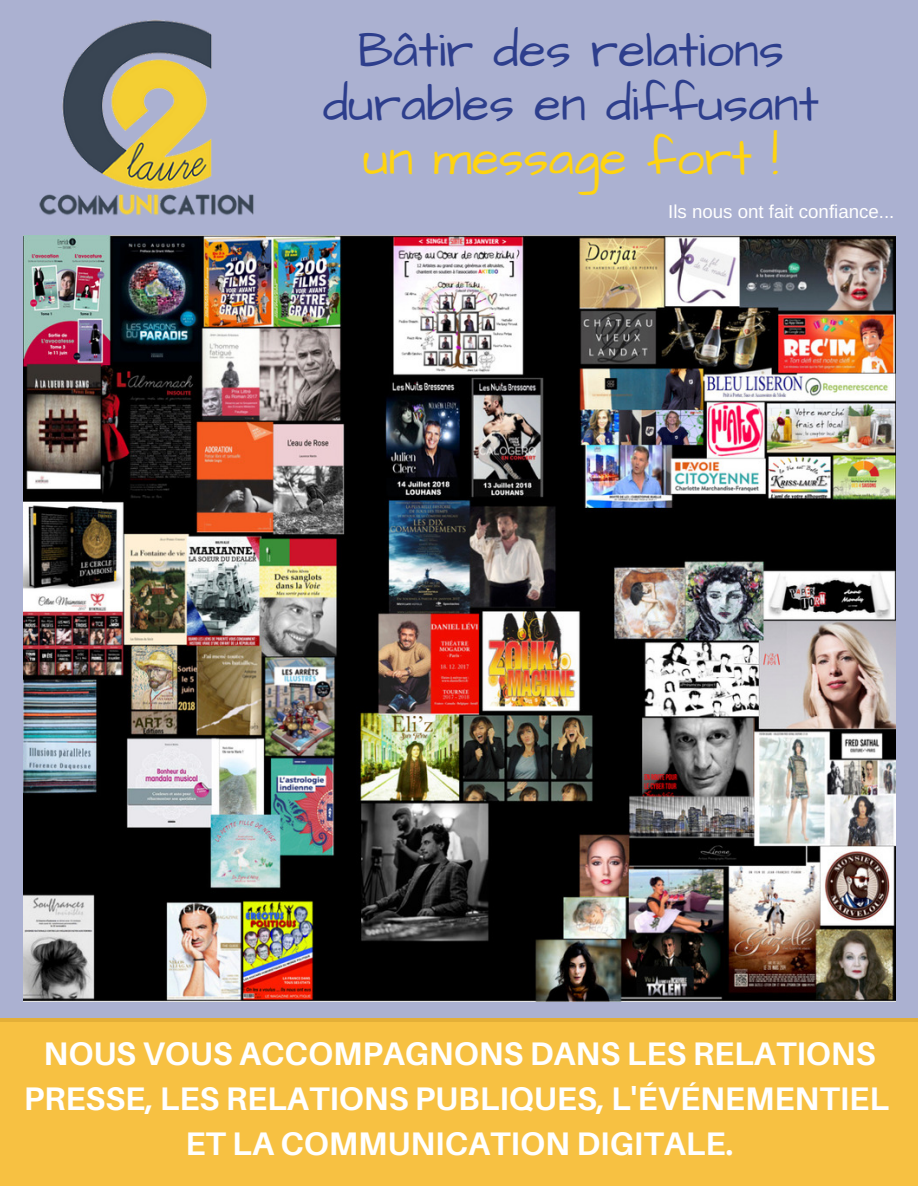
<style>
.page{position:relative;width:918px;height:1188px;background:#fff}
.page>*{position:absolute;margin:0;border:0;box-sizing:border-box;transform-origin:0 0}
.t1{font:49.8px/54px "Architects Daughter";color:#2d3e8c;text-align:center}
.t2{font:49.8px "Architects Daughter";color:#ffd410}
.t3{font:700 32.7px/45px "Aileron";color:#fff;text-align:center}
.t4{font:18.75px "Arimo";color:#fff}
</style>
<div class="page">
<div style="left:0;top:0;width:918px;height:1021px;background:#abb1d1"></div>
<div style="left:0;top:1018px;width:918px;height:168px;background:#f7c142"></div>
<img style="left:39px;top:20px;width:215px;height:195px">
<img style="left:24px;top:235px;width:872px;height:766px">
<h1 class="t1" style="left:323px;top:24px;width:497px">Bâtir des relations durables en diffusant</h1>
<h1 class="t2" style="left:363px;top:125px;width:417px">un message fort !</h1>
<p class="t4" style="left:668px;top:201px;width:228px">Ils nous ont fait confiance...</p>
<p class="t3" style="left:24px;top:1031px;width:867px">NOUS VOUS ACCOMPAGNONS DANS LES RELATIONS<br>PRESSE, LES RELATIONS PUBLIQUES, L'ÉVÉNEMENTIEL<br>ET LA COMMUNICATION DIGITALE.</p>
</div>
